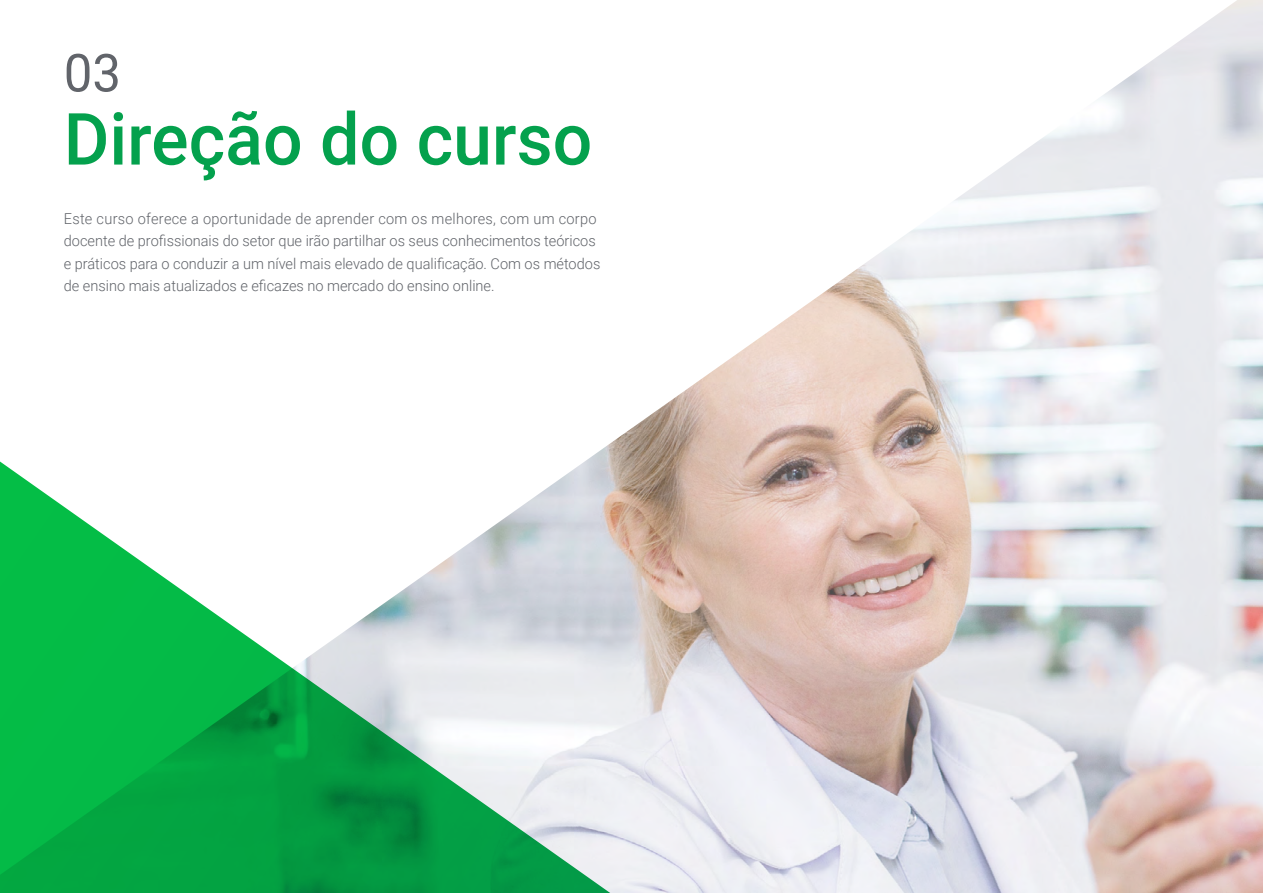
<style>
.page{position:relative;width:1263px;height:893px;background:#fff}
.page>*{position:absolute;margin:0;border:0;box-sizing:border-box;transform-origin:0 0}
.t1{font:500 72px "Roboto";color:#04a14d}
.t2{font:52.5px "Roboto";color:#61646a}
.t3{font:300 15px/22.5px "Roboto";color:#61646a}
</style>
<div class="page">
<img style="left:607px;top:0;width:656px;height:893px">
<svg style="left:0;top:446px;width:640px;height:447px"></svg>
<h2 class="t2" style="left:64px;top:36px;width:59px">03</h2>
<h1 class="t1" style="left:64px;top:89px;width:530px">Direção do curso</h1>
<p class="t3" style="left:64px;top:207px;width:538px">Este curso oferece a oportunidade de aprender com os melhores, com um corpo docente de profissionais do setor que irão partilhar os seus conhecimentos teóricos e práticos para o conduzir a um nível mais elevado de qualificação. Com os métodos de ensino mais atualizados e eficazes no mercado do ensino online.</p>
</div>
